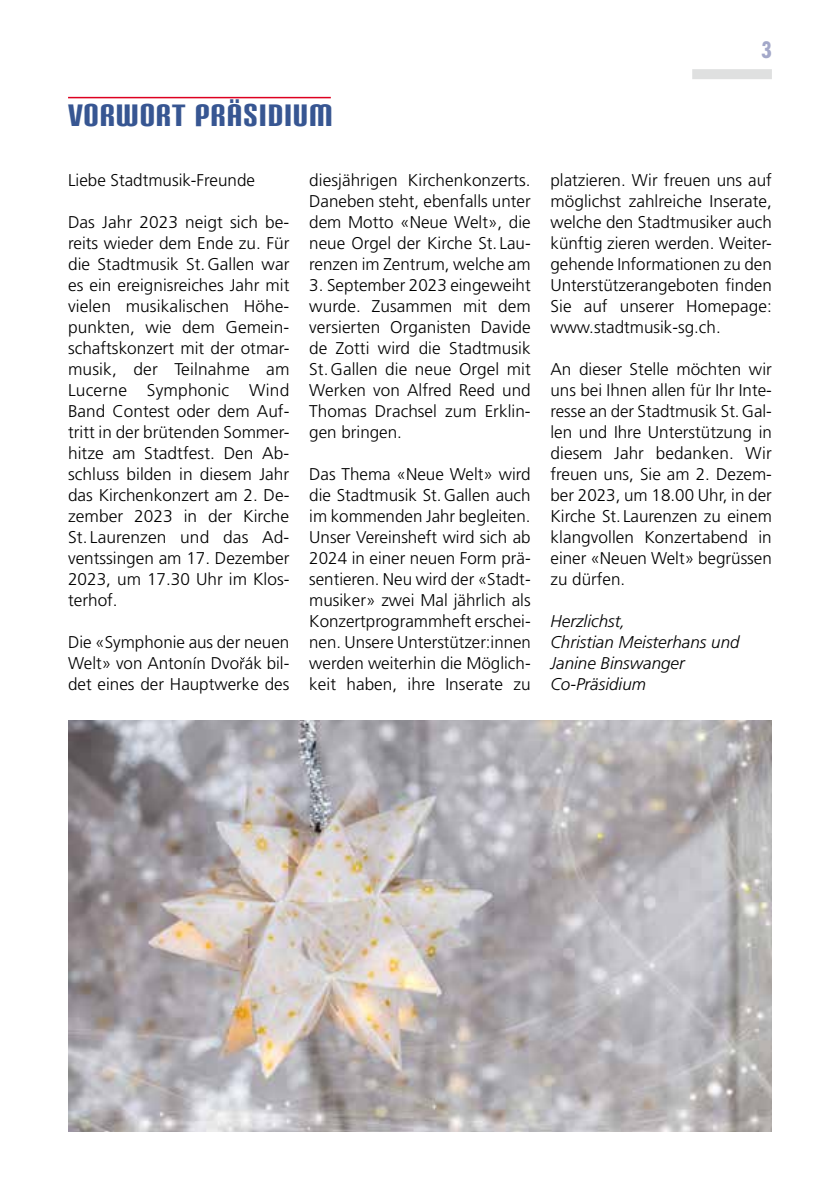
<style>
.page{position:relative;width:840px;height:1191px;background:#fff}
.page>*{position:absolute;margin:0;border:0;box-sizing:border-box;transform-origin:0 0}
.t1{font:30px "Carbon Bl";letter-spacing:.05em;color:#375692}
.t2{font:700 condensed 22px "Futura Std";color:#a3a8c9}
.t3{font:300 17px/21px "Frutiger LT Std";color:#000;text-align:justify}
.t4{font:italic 300 17px/21px "Frutiger LT Std";color:#000}
</style>
<div class="page">
<div style="left:691px;top:69px;width:80px;height:10px;background:#dfe0e0"></div>
<hr style="left:68px;top:97px;width:262px;height:1px;background:#dd0020">
<svg style="left:240px;top:657px;width:5px;height:12px"></svg>
<img style="left:68px;top:720px;width:703px;height:411px">
<h1 class="t1" style="left:68px;top:99px;width:265px">VORWORT PRÄSIDIUM</h1>
<p class="t3" style="left:68px;top:170px;width:188px">Liebe Stadtmusik-Freunde</p>
<p class="t3" style="left:68px;top:212px;width:223px">Das Jahr 2023 neigt sich be&shy;reits wieder dem Ende zu. Für die Stadtmusik St.Gallen war es ein ereignisreiches Jahr mit vielen musikalischen Höhe&shy;punkten, wie dem Gemein&shy;schaftskonzert mit der otmar&shy;musik, der Teilnahme am Lucerne Symphonic Wind Band Contest oder dem Auf&shy;tritt in der brütenden Sommer&shy;hitze am Stadtfest. Den Ab&shy;schluss bilden in diesem Jahr das Kirchenkonzert am 2. De&shy;zember 2023 in der Kirche St. Laurenzen und das Ad&shy;ventssingen am 17. Dezember 2023, um 17.30 Uhr im Klos&shy;terhof.</p>
<p class="t3" style="left:68px;top:632px;width:223px">Die «Symphonie aus der neuen Welt» von Antonín Dvo ák bil&shy;det eines der Hauptwerke des</p>
<p class="t3" style="left:309px;top:170px;width:223px">diesjährigen Kirchenkonzerts.<br>Daneben steht, ebenfalls unter dem Motto «Neue Welt», die neue Orgel der Kirche St. Lau&shy;renzen im Zentrum, welche am</p>
<p class="t3" style="left:309px;top:275px;width:223px">3. September 2023 eingeweiht wurde. Zusammen mit dem versierten Organisten Davide de Zotti wird die Stadtmusik St.Gallen die neue Orgel mit Werken von Alfred Reed und Thomas Drachsel zum Erklin&shy;gen bringen.</p>
<p class="t3" style="left:309px;top:464px;width:223px">Das Thema «Neue Welt» wird die Stadtmusik St.Gallen auch im kommenden Jahr begleiten.<br>Unser Vereinsheft wird sich ab 2024 in einer neuen Form prä&shy;sentieren. Neu wird der «Stadt&shy;musiker» zwei Mal jährlich als Konzertprogrammheft erschei&shy;nen. Unsere Unterstützer:innen werden weiterhin die Möglich&shy;keit haben, ihre Inserate zu</p>
<p class="t2" style="left:760px;top:36px;width:12px">3</p>
<p class="t3" style="left:550px;top:170px;width:223px">platzieren. Wir freuen uns auf möglichst zahlreiche Inserate, welche den Stadtmusiker auch künftig zieren werden. Weiter&shy;gehende Informationen zu den Unterstützerangeboten finden Sie auf unserer Homepage: www.stadtmusik-sg.ch.</p>
<p class="t3" style="left:550px;top:359px;width:223px">An dieser Stelle möchten wir uns bei Ihnen allen für Ihr Inte&shy;resse an der Stadtmusik St.Gal&shy;len und Ihre Unterstützung in diesem Jahr bedanken. Wir freuen uns, Sie am 2. Dezem&shy;ber 2023, um 18.00 Uhr, in der Kirche St. Laurenzen zu einem klangvollen Konzertabend in einer «Neuen Welt» begrüssen zu dürfen.</p>
<p class="t4" style="left:550px;top:611px;width:190px">Herzlichst,<br>Christian Meisterhans und<br>Janine Binswanger<br>Co-Präsidium</p>
</div>
